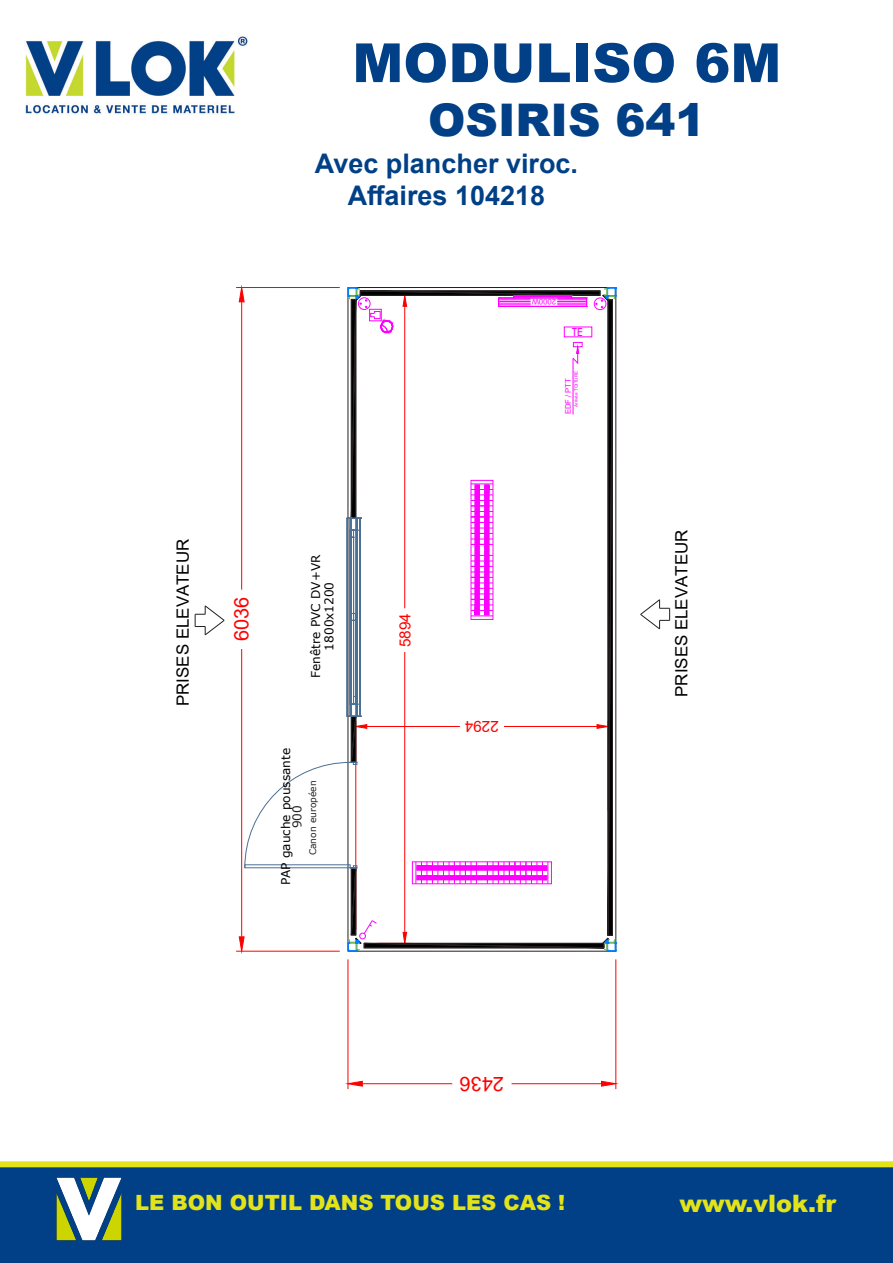
<style>
.page{position:relative;width:893px;height:1263px;background:#fff}
.page>*{position:absolute;margin:0;border:0;box-sizing:border-box;transform-origin:0 0}
.t1{font:900 54px "Arial";color:#014086}
.t2{font:900 45px "Arial";color:#014086}
.t3{font:700 27px "Arial";color:#014086}
.t4{font:900 24px "Arial";color:#e2e318}
.t5{font:900 21px "Arial";color:#e2e318}
.t6{font:19.95px "Arial";color:#f00}
.t7{font:16.95px "Arial";color:#000}
.t8{font:15.3px "Arial";color:#f00}
.t9{font:12.75px "Tw Cen";color:#f0f}
.t10{font:12.15px/11.4px "Verdana";color:#000;text-align:center}
.t11{font:9px "Verdana";color:#231f20}
.t12{font:7.65px "Arial";color:#f0f}
.t13{font:4.65px "Arial";color:#f0f}
.s1{color:#231f20}
</style>
<div class="page">
<img style="left:25px;top:36px;width:223px;height:78px">
<div style="left:1px;top:1164px;width:891px;height:98px;background:#014086"></div>
<div style="left:0;top:1163px;width:893px;height:100px;border:2px solid #014086"></div>
<img style="left:46px;top:1167px;width:86px;height:74px">
<div style="left:0;top:1161px;width:893px;height:6px;background:#e2e318"></div>
<svg style="left:194px;top:285px;width:477px;height:805px"></svg>
<p class="t1" style="left:352px;top:24px;width:430px">MODULISO 6M</p>
<p class="t2" style="left:428px;top:87px;width:279px">OSIRIS 641</p>
<p class="t3" style="left:315px;top:144px;width:265px">Avec plancher viroc.</p>
<p class="t3" style="left:348px;top:177px;width:199px">Affaires 104218</p>
<p class="t7" style="left:171px;top:706px;width:169px;rotate:-90deg">PRISES ELEVATEUR</p>
<p class="t6" style="left:228px;top:641px;width:46px;rotate:-90deg">6036</p>
<p class="t10" style="left:309px;top:678px;width:124px;line-height:13.6px;rotate:-90deg">Fenêtre PVC DV+VR<br>1800x1200</p>
<p class="t10" style="left:280px;top:885px;width:139px;rotate:-90deg">PAP gauche poussante<br><span class="s1">900</span></p>
<p class="t11" style="left:307px;top:855px;width:76px;rotate:-90deg">Canon européen</p>
<p class="t12" style="left:556px;top:307px;width:26px;rotate:-180deg">2000W</p>
<p class="t9" style="left:572px;top:324px;width:13px">TE</p>
<p class="t13" style="left:573px;top:407px;width:38px;rotate:-90deg">Arrivée TOITURE</p>
<p class="t12" style="left:563px;top:414px;width:38px;rotate:-90deg">EDF / PTT</p>
<p class="t8" style="left:394px;top:647px;width:36px;rotate:-90deg">5894</p>
<p class="t8" style="left:499px;top:737px;width:36px;rotate:-180deg">2294</p>
<p class="t6" style="left:504px;top:1097px;width:46px;rotate:-180deg">2436</p>
<p class="t7" style="left:670px;top:697px;width:169px;rotate:-90deg">PRISES ELEVATEUR</p>
<p class="t5" style="left:135px;top:1187px;width:432px">LE BON OUTIL DANS TOUS LES CAS !</p>
<p class="t4" style="left:679px;top:1186px;width:158px">www.vlok.fr</p>
</div>
